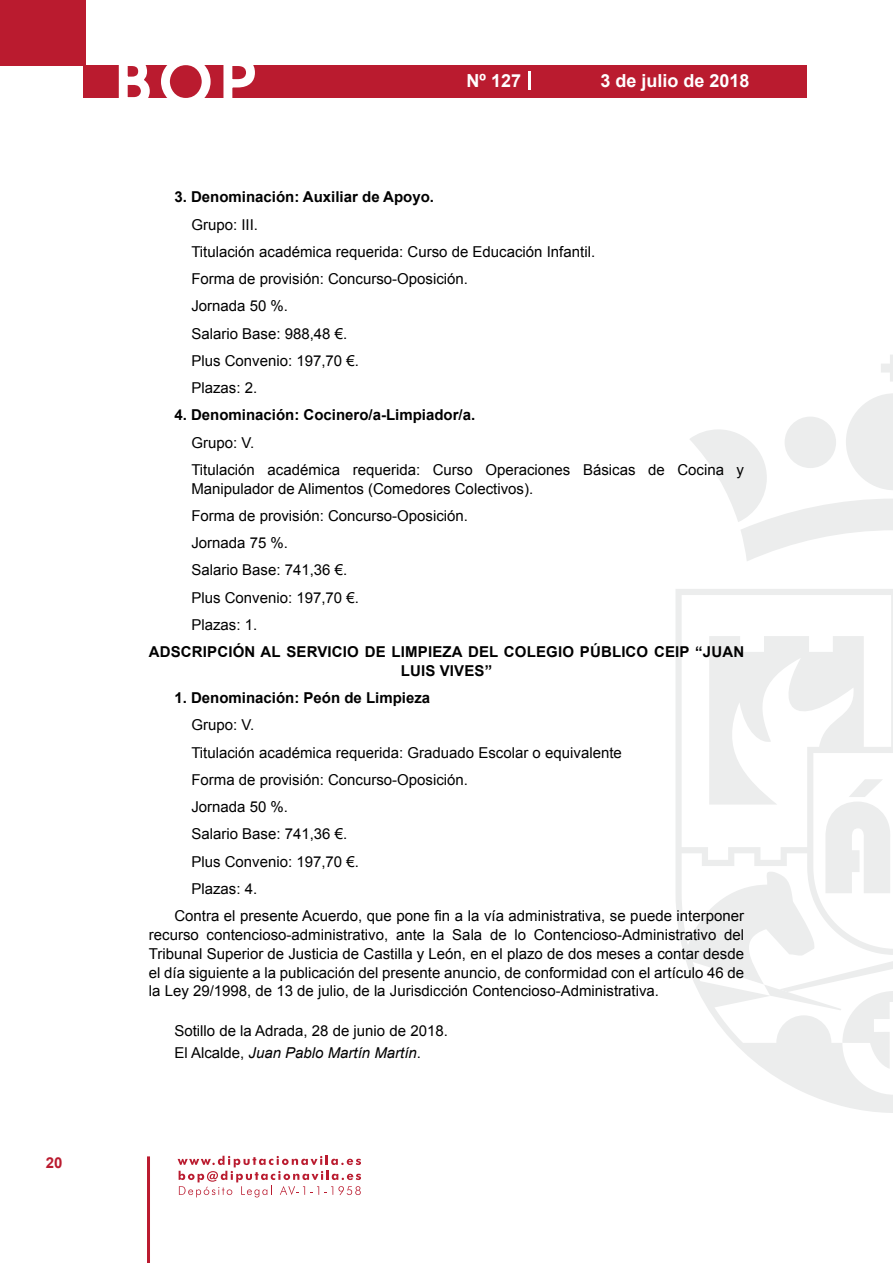
<style>
.page{position:relative;width:893px;height:1263px;background:#fff}
.page>*{position:absolute;margin:0;border:0;box-sizing:border-box;transform-origin:0 0}
.t1{font:500 61.5px "Avant Garde";color:#fff}
.t2{font:700 18px "Arial";color:#fff}
.t3{font:15px/27.3px "Arial";color:#000}
.t4{font:700 15px/18.8px "Arial";color:#000;text-align:center}
.t5{font:700 15px "Arial";color:#ba1b2f}
.s1{font-style:italic}
</style>
<div class="page">
<svg style="left:178px;top:1156px;width:183px;height:41px"></svg>
<hr style="left:147px;top:1156px;width:3px;height:107px;background:#ba1b2f">
<div style="left:0;top:0;width:85px;height:66px;background:#ba1b2f"></div>
<div style="left:84px;top:65px;width:723px;height:33px;background:#ba1b2f"></div>
<svg style="left:118px;top:65px;width:32px;height:33px"></svg>
<svg style="left:161px;top:65px;width:50px;height:33px"></svg>
<svg style="left:223px;top:65px;width:32px;height:33px"></svg>
<svg style="left:529px;top:71px;width:2px;height:19px"></svg>
<svg style="left:881px;top:355px;width:12px;height:27px"></svg>
<svg style="left:690px;top:393px;width:203px;height:168px"></svg>
<svg style="left:676px;top:589px;width:217px;height:524px"></svg>
<svg style="left:764px;top:984px;width:129px;height:86px"></svg>
<svg style="left:825px;top:779px;width:66px;height:114px"></svg>
<p class="t5" style="left:46px;top:1153px;width:18px">20</p>
<h1 class="t1" style="left:115px;top:44px;width:141px">BOP</h1>
<p class="t2" style="left:467px;top:69px;width:56px">Nº 127</p>
<p class="t2" style="left:600px;top:69px;width:151px">3 de julio de 2018</p>
<p class="t4" style="left:174px;top:188px;width:261px">3. Denominación: Auxiliar de Apoyo.</p>
<p class="t3" style="left:191px;top:211px;width:405px">Grupo: III.<br>Titulación académica requerida: Curso de Educación Infantil.<br>Forma de provisión: Concurso-Oposición.<br>Jornada 50 %.<br>Salario Base: 988,48 €.<br>Plus Convenio: 197,70 €.<br>Plazas: 2.</p>
<p class="t4" style="left:174px;top:406px;width:302px">4. Denominación: Cocinero/a-Limpiador/a.</p>
<p class="t3" style="left:191px;top:429px;width:554px">Grupo: V.<br>Titulación académica requerida: Curso Operaciones Básicas de Cocina y</p>
<p class="t3" style="left:191px;top:475px;width:343px">Manipulador de Alimentos (Comedores Colectivos).<br>Forma de provisión: Concurso-Oposición.<br>Jornada 75 %.<br>Salario Base: 741,36 €.<br>Plus Convenio: 197,70 €.<br>Plazas: 1.</p>
<p class="t4" style="left:149px;top:643px;width:597px">ADSCRIPCIÓN AL SERVICIO DE LIMPIEZA DEL COLEGIO PÚBLICO CEIP “JUAN<br>LUIS VIVES”</p>
<p class="t4" style="left:174px;top:689px;width:257px">1. Denominación: Peón de Limpieza</p>
<p class="t3" style="left:191px;top:712px;width:64px">Grupo: V.</p>
<p class="t3" style="left:191px;top:739px;width:432px">Titulación académica requerida: Graduado Escolar o equivalente</p>
<p class="t3" style="left:191px;top:766px;width:278px">Forma de provisión: Concurso-Oposición.</p>
<p class="t3" style="left:191px;top:793px;width:98px">Jornada 50 %.</p>
<p class="t3" style="left:191px;top:821px;width:157px">Salario Base: 741,36 €.</p>
<p class="t3" style="left:191px;top:848px;width:169px">Plus Convenio: 197,70 €.</p>
<p class="t3" style="left:191px;top:875px;width:67px">Plazas: 4.</p>
<p class="t3" style="left:174px;top:902px;width:571px">Contra el presente Acuerdo, que pone fin a la vía administrativa, se puede interponer</p>
<p class="t3" style="left:149px;top:925px;width:597px;line-height:18.8px;text-align:justify">recurso contencioso-administrativo, ante la Sala de lo Contencioso-Administrativo del Tribunal Superior de Justicia de Castilla y León, en el plazo de dos meses a contar desde el día siguiente a la publicación del presente anuncio, de conformidad con el artículo 46 de la Ley 29/1998, de 13 de julio, de la Jurisdicción Contencioso-Administrativa.</p>
<p class="t3" style="left:174px;top:1019px;width:275px;line-height:22.2px">Sotillo de la Adrada, 28 de junio de 2018.<br>El Alcalde, <span class="s1">Juan Pablo Martín Martín</span>.</p>
</div>
